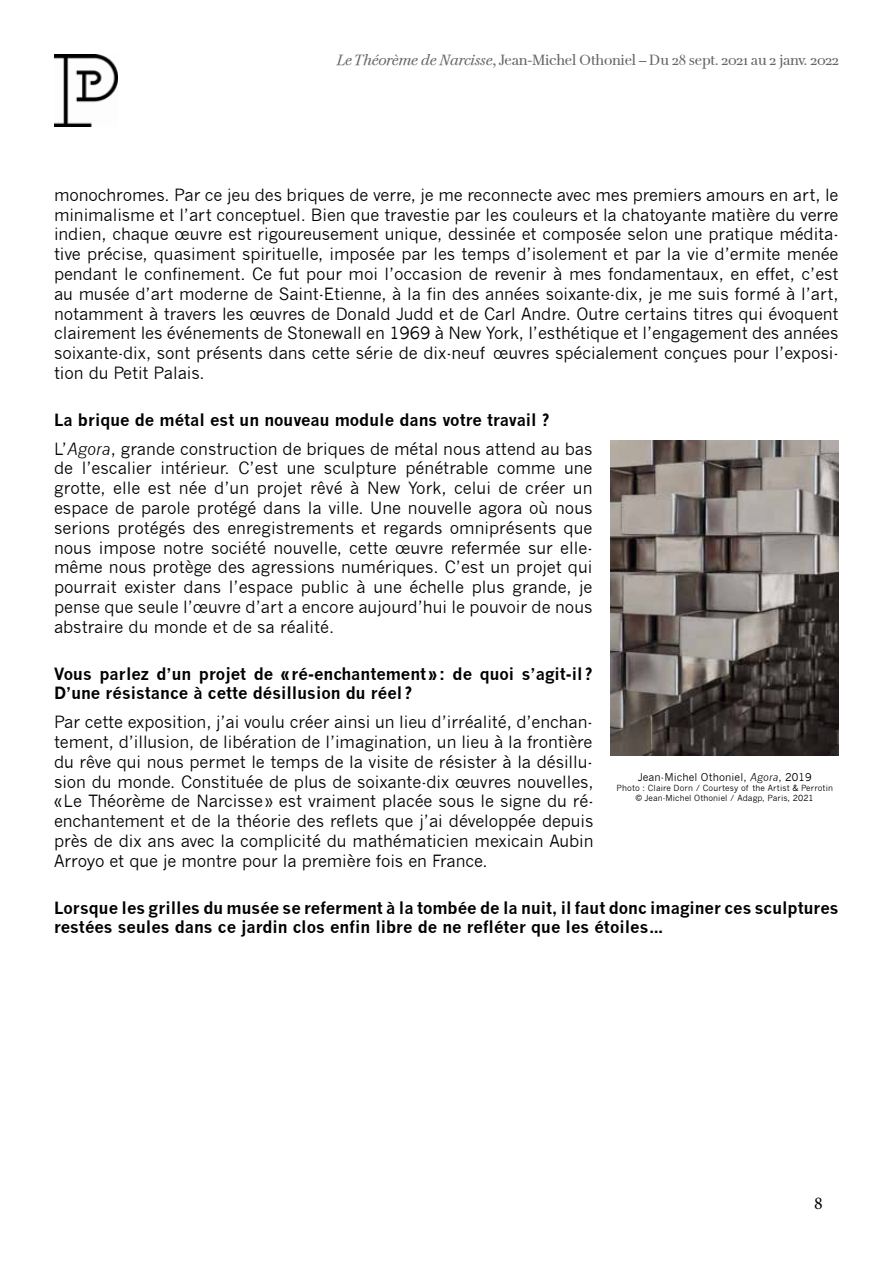
<style>
.page{position:relative;width:893px;height:1263px;background:#fff}
.page>*{position:absolute;margin:0;border:0;box-sizing:border-box;transform-origin:0 0}
.t1{font:18px "Minion Pro";color:#000}
.t2{font:16.5px/19.8px "News Gothic";letter-spacing:-.005em;color:#000;text-align:justify}
.t3{font:700 16.5px/19.8px "News Gothic";color:#000}
.t4{font:15px "Petit Palais Normal";letter-spacing:-.025em;color:#636569}
.t5{font:10.5px "News Gothic";letter-spacing:.01em;color:#000}
.t6{font:8.25px/9.9px "News Gothic";letter-spacing:.01em;color:#000;text-align:center}
.s1{font-family:"Petit Palais";font-style:italic}
.s2{font-weight:700}
.s3{font-style:italic}
</style>
<div class="page">
<img style="left:54px;top:54px;width:64px;height:72px">
<img style="left:611px;top:441px;width:228px;height:315px">
<p class="t4" style="left:337px;top:51px;width:503px"><span class="s1">Le Théorème de Narcisse</span>, Jean-Michel Othoniel – Du 28 sept. 2021 au 2 janv. 2022</p>
<p class="t2" style="left:54px;top:185px;width:786px">monochromes. Par ce jeu des briques de verre, je me reconnecte avec mes premiers amours en art, le minimalisme et l’art conceptuel. Bien que travestie par les couleurs et la chatoyante matière du verre indien, chaque œuvre est rigoureusement unique, dessinée et composée selon une pratique médita&shy;tive précise, quasiment spirituelle, imposée par les temps d’isolement et par la vie d’ermite menée pendant le confinement. Ce fut pour moi l’occasion de revenir à mes fondamentaux, en effet, c’est au musée d’art moderne de Saint-Etienne, à la fin des années soixante-dix, je me suis formé à l’art, notamment à travers les œuvres de Donald Judd et de Carl Andre. Outre certains titres qui évoquent clairement les événements de Stonewall en 1969 à New York, l’esthétique et l’engagement des années soixante-dix, sont présents dans cette série de dix-neuf œuvres spécialement conçues pour l’exposi&shy;tion du Petit Palais.</p>
<p class="t2" style="left:54px;top:405px;width:540px;line-height:28.8px"><span class="s2">La brique de métal est un nouveau module dans votre travail ?<br></span>L’<span class="s3">Agora</span>, grande construction de briques de métal nous attend au bas</p>
<p class="t2" style="left:54px;top:458px;width:540px">de l’escalier intérieur. C’est une sculpture pénétrable comme une grotte, elle est née d’un projet rêvé à New York, celui de créer un espace de parole protégé dans la ville. Une nouvelle agora où nous serions protégés des enregistrements et regards omniprésents que nous impose notre société nouvelle, cette œuvre refermée sur elle&shy;même nous protège des agressions numériques. C’est un projet qui pourrait exister dans l’espace public à une échelle plus grande, je pense que seule l’œuvre d’art a encore aujourd’hui le pouvoir de nous abstraire du monde et de sa réalité.</p>
<p class="t3" style="left:54px;top:663px;width:540px">Vous parlez d’un projet de «ré-enchantement»: de quoi s’agit-il ?<br>D’une résistance à cette désillusion du réel ?</p>
<p class="t2" style="left:54px;top:712px;width:541px">Par cette exposition, j’ai voulu créer ainsi un lieu d’irréalité, d’enchan&shy;tement, d’illusion, de libération de l’imagination, un lieu à la frontière du rêve qui nous permet le temps de la visite de résister à la désillu&shy;sion du monde. Constituée de plus de soixante-dix œuvres nouvelles, «Le Théorème de Narcisse» est vraiment placée sous le signe du ré&shy;enchantement et de la théorie des reflets que j’ai développée depuis près de dix ans avec la complicité du mathématicien mexicain Aubin Arroyo et que je montre pour la première fois en France.</p>
<p class="t3" style="left:54px;top:897px;width:786px">Lorsque les grilles du musée se referment à la tombée de la nuit, il faut donc imaginer ces sculptures restées seules dans ce jardin clos enfin libre de ne refléter que les étoiles…</p>
<p class="t5" style="left:638px;top:771px;width:176px">Jean-Michel Othoniel, <span class="s3">Agora</span>, 2019</p>
<p class="t6" style="left:617px;top:783px;width:218px">Photo : Claire Dorn / Courtesy of the Artist &amp; Perrotin © Jean-Michel Othoniel / Adagp, Paris, 2021</p>
<p class="t1" style="left:814px;top:1191px;width:10px">8</p>
</div>
